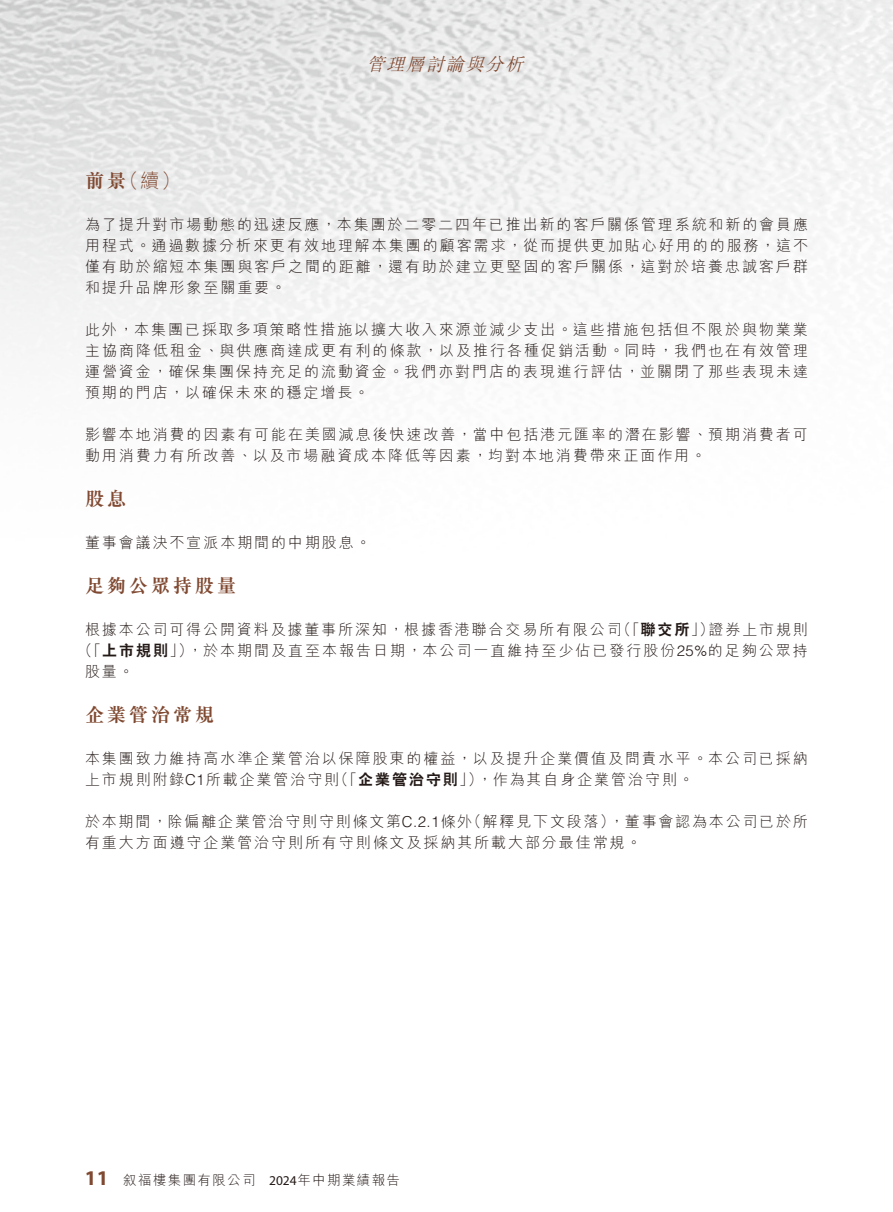
<style>
.page{position:relative;width:893px;height:1212px;background:#fff}
.page>*{position:absolute;margin:0;border:0;box-sizing:border-box;transform-origin:0 0}
.t1{font:700 19.5px "M Sung HK";letter-spacing:.125em;color:#804931}
.t2{font:300 19.5px "M Hei HK";color:#804931}
.t3{font:italic 300 18px "M Sung HK";color:#804931}
.t4{font:300 15px/21px "M Hei HK";letter-spacing:.13em;color:#231916}
.t5{font:300 13.5px "M Hei HK";letter-spacing:.1em;color:#231916}
.s1{font-family:"M Sung HK";font-weight:700}
.s2{font-family:"C Hei 2 HK";font-weight:800}
.s3{font-family:"Helvetica LT Std"}
.s4{font-family:"Myriad Pro";font-weight:700;font-size:21px;color:#804931}
.s5{font-family:"Myriad Pro";font-weight:400}
</style>
<div class="page">
<img style="left:0;top:0;width:893px;height:362px">
<p class="t3" style="left:366px;top:52px;width:164px">管理層討論與分析</p>
<h1 class="t2" style="left:85px;top:170px;width:97px"><span class="s1">前景</span>（續）</h1>
<p class="t4" style="left:85px;top:213px;width:724px;text-align:justify">為了提升對市場動態的迅速反應，本集團於二零二四年已推出新的客戶關係管理系統和新的會員應用程式。通過數據分析來更有效地理解本集團的顧客需求，從而提供更加貼心好用的的服務，這不僅有助於縮短本集團與客戶之間的距離，還有助於建立更堅固的客戶關係，這對於培養忠誠客戶群和提升品牌形象至關重要。</p>
<p class="t4" style="left:85px;top:318px;width:724px;text-align:justify">此外，本集團已採取多項策略性措施以擴大收入來源並減少支出。這些措施包括但不限於與物業業主協商降低租金、與供應商達成更有利的條款，以及推行各種促銷活動。同時，我們也在有效管理運營資金，確保集團保持充足的流動資金。我們亦對門店的表現進行評估，並關閉了那些表現未達預期的門店，以確保未來的穩定增長。</p>
<p class="t4" style="left:85px;top:423px;width:724px">影響本地消費的因素有可能在美國減息後快速改善，當中包括港元匯率的潛在影響、預期消費者可動用消費力有所改善、以及市場融資成本降低等因素，均對本地消費帶來正面作用。</p>
<h1 class="t1" style="left:85px;top:489px;width:43px">股息</h1>
<p class="t4" style="left:85px;top:531px;width:287px">董事會議決不宣派本期間的中期股息。</p>
<h1 class="t1" style="left:85px;top:576px;width:153px">足夠公眾持股量</h1>
<p class="t4" style="left:85px;top:618px;width:724px">根據本公司可得公開資料及據董事所深知，根據香港聯合交易所有限公司（「<span class="s2">聯交所</span>」）證券上市規則</p>
<p class="t4" style="left:78px;top:639px;width:732px">（「<span class="s2">上市規則</span>」），於本期間及直至本報告日期，本公司一直維持至少佔已發行股份<span class="s3">25%</span>的足夠公眾持</p>
<p class="t4" style="left:85px;top:660px;width:50px">股量。</p>
<h1 class="t1" style="left:85px;top:705px;width:131px">企業管治常規</h1>
<p class="t4" style="left:85px;top:747px;width:724px">本集團致力維持高水準企業管治以保障股東的權益，以及提升企業價值及問責水平。本公司已採納上市規則附錄<span class="s3">C1</span>所載企業管治守則（「<span class="s2">企業管治守則</span>」），作為其自身企業管治守則。</p>
<p class="t4" style="left:85px;top:810px;width:724px">於本期間，除偏離企業管治守則守則條文第<span class="s3">C.2.1</span>條外（解釋見下文段落），董事會認為本公司已於所有重大方面遵守企業管治守則所有守則條文及採納其所載大部分最佳常規。</p>
<p class="t5" style="left:85px;top:1173px;width:317px"><span class="s4">11</span> 叙福樓集團有限公司 <span class="s5">2024</span>年中期業績報告</p>
</div>
